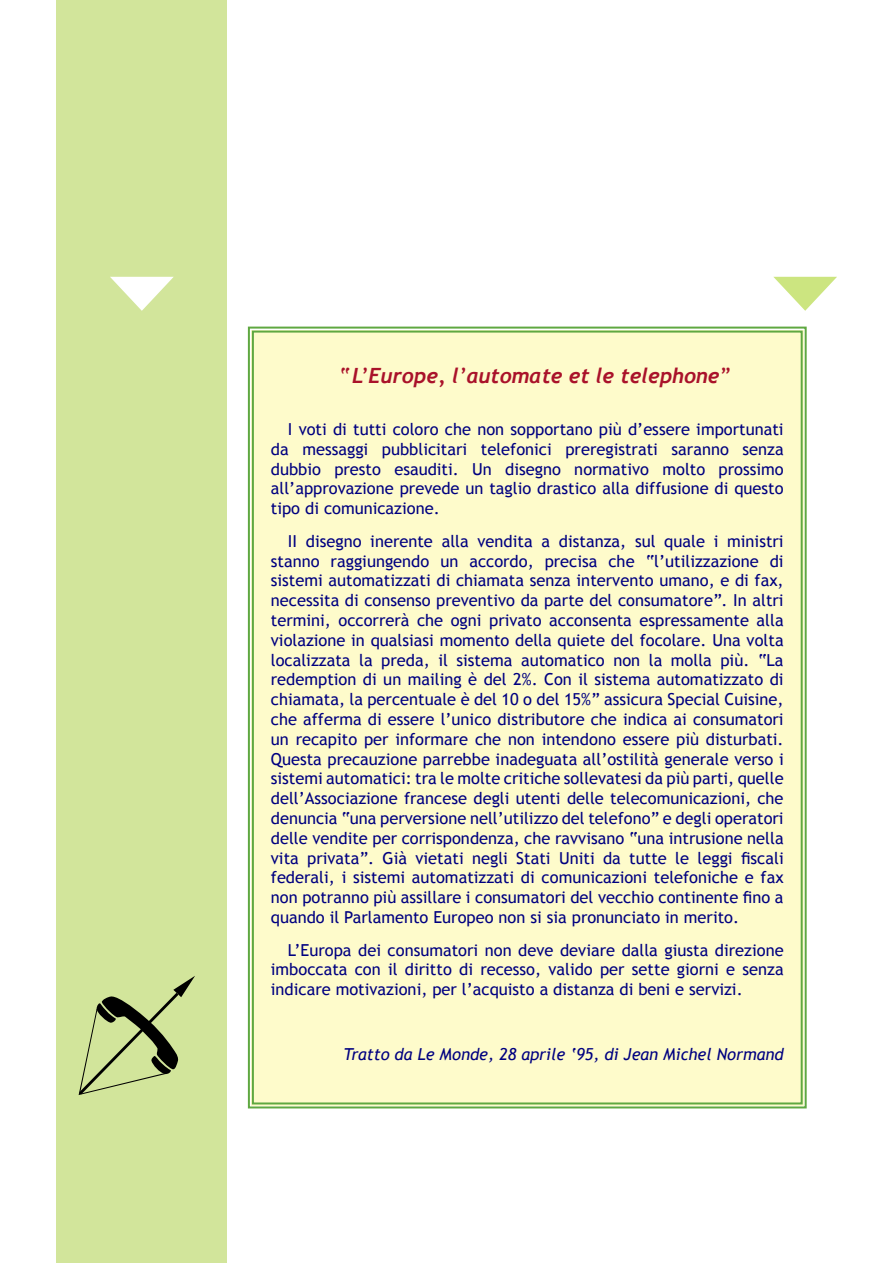
<style>
.page{position:relative;width:893px;height:1263px;background:#fff}
.page>*{position:absolute;margin:0;border:0;box-sizing:border-box;transform-origin:0 0}
.t1{font:italic 700 21px "Trebuchet";color:#a9122a}
.t2{font:16.5px/19.8px "Trebuchet MS";color:#000080;text-align:justify}
.t3{font:italic 16.5px "Trebuchet MS";color:#000080}
</style>
<div class="page">
<div style="left:57px;top:0;width:170px;height:1263px;background:#d2e59b"></div>
<svg style="left:773px;top:277px;width:64px;height:34px"></svg>
<svg style="left:110px;top:277px;width:64px;height:34px"></svg>
<svg style="left:79px;top:976px;width:116px;height:119px"></svg>
<div style="left:247px;top:326px;width:560px;height:783px;background:#fefbcb"></div>
<p class="t1" style="left:340px;top:363px;width:393px">“L’Europe, l’automate et le telephone”</p>
<p class="t2" style="left:271px;top:420px;width:514px;text-indent:17px">I voti di tutti coloro che non sopportano più d’essere importunati da messaggi pubblicitari telefonici preregistrati saranno senza dubbio presto esauditi. Un disegno normativo molto prossimo all’approvazione prevede un taglio drastico alla diffusione di questo tipo di comunicazione.</p>
<p class="t2" style="left:271px;top:531px;width:514px;text-indent:17px">II disegno inerente alla vendita a distanza, sul quale i ministri stanno raggiungendo un accordo, precisa che “l’utilizzazione di sistemi automatizzati di chiamata senza intervento umano, e di fax, necessita di consenso preventivo da parte del consumatore”. In altri termini, occorrerà che ogni privato acconsenta espressamente alla violazione in qualsiasi momento della quiete del focolare. Una volta localizzata la preda, il sistema automatico non la molla più. “La redemption di un mailing è del 2%. Con il sistema automatizzato di chiamata, la percentuale è del 10 o del 15%” assicura Special Cuisine, che afferma di essere l’unico distributore che indica ai consumatori un recapito per informare che non intendono essere più disturbati.<br>Questa precauzione parrebbe inadeguata all’ostilità generale verso i sistemi automatici: tra le molte critiche sollevatesi da più parti, quelle dell’Associazione francese degli utenti delle telecomunicazioni, che denuncia “una perversione nell’utilizzo del telefono” e degli operatori delle vendite per corrispondenza, che ravvisano “una intrusione nella vita privata”. Già vietati negli Stati Uniti da tutte le leggi fiscali federali, i sistemi automatizzati di comunicazioni telefoniche e fax non potranno più assillare i consumatori del vecchio continente fino a quando il Parlamento Europeo non si sia pronunciato in merito.</p>
<p class="t2" style="left:271px;top:940px;width:514px;text-indent:17px">L’Europa dei consumatori non deve deviare dalla giusta direzione imboccata con il diritto di recesso, valido per sette giorni e senza indicare motivazioni, per l’acquisto a distanza di beni e servizi.</p>
<p class="t3" style="left:343px;top:1045px;width:442px">Tratto da Le Monde, 28 aprile ‘95, di Jean Michel Normand</p>
</div>
